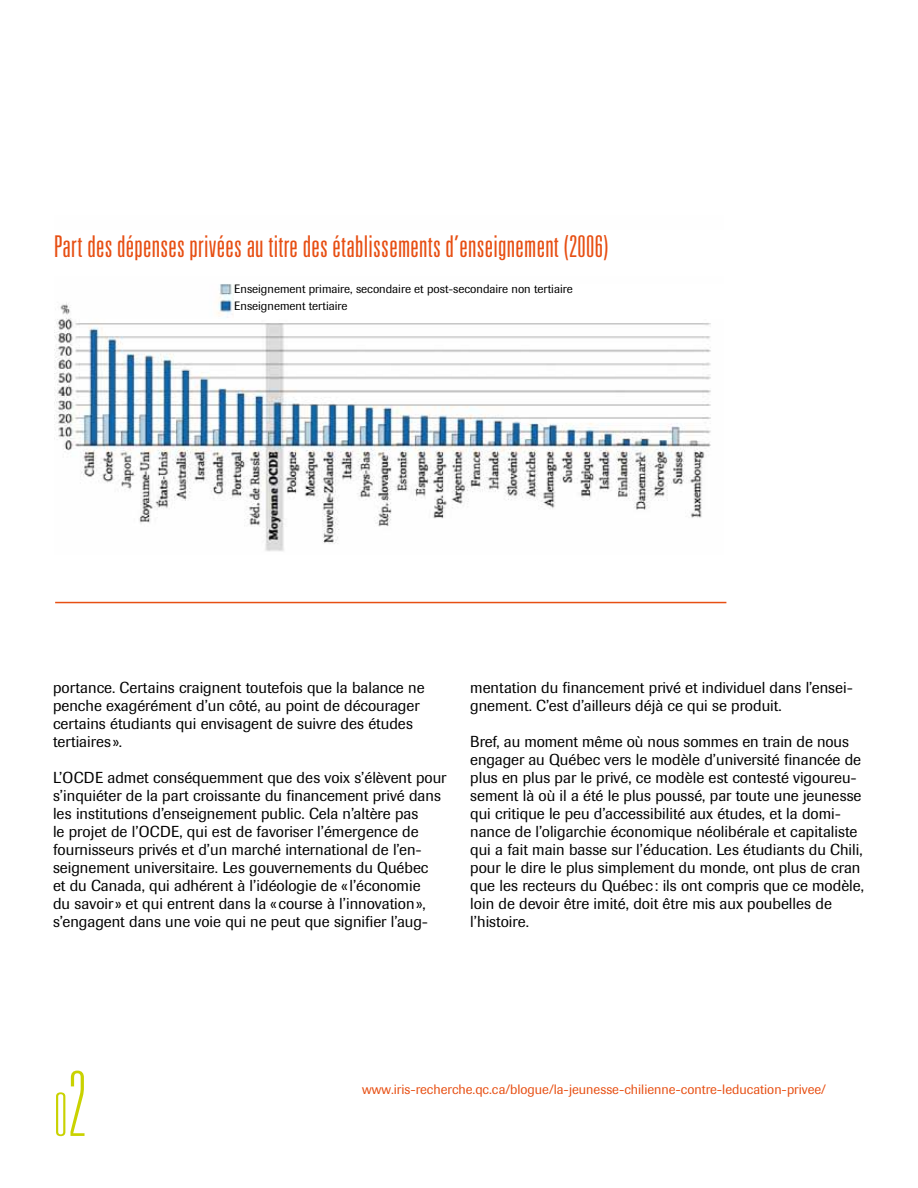
<style>
.page{position:relative;width:918px;height:1188px;background:#fff}
.page>*{position:absolute;margin:0;border:0;box-sizing:border-box;transform-origin:0 0}
.t1{font:100 ultra-condensed 60px "Univers";color:#c9d200}
.t2{font:300 ultra-condensed 30px "Univers";letter-spacing:.01em;color:#e74f13}
.t3{font:15.75px/18px "Imago";color:#000}
.t4{font:13.5px "Imago";color:#e74f13}
.t5{font:12px/16.5px "Imago";color:#000}
.s1{font-size:90px}
</style>
<div class="page">
<img style="left:54px;top:284px;width:657px;height:268px">
<hr style="left:55px;top:602px;width:671px;height:1px;background:#e74f13">
<div style="left:234px;top:284px;width:539px;height:35px;background:#fff"></div>
<h2 class="t2" style="left:54px;top:230px;width:556px">Part des dépenses privées au titre des établissements d’enseignement (2006)</h2>
<p class="t5" style="left:234px;top:281px;width:340px">Enseignement primaire, secondaire et post-secondaire non tertiaire<br>Enseignement tertiaire</p>
<p class="t3" style="left:53px;top:679px;width:373px">portance. Certains craignent toutefois que la balance ne penche exagérément d’un côté, au point de décourager certains étudiants qui envisagent de suivre des études tertiaires ».</p>
<p class="t3" style="left:53px;top:769px;width:395px">L’OCDE admet conséquemment que des voix s’élèvent pour s’inquiéter de la part croissante du financement privé dans les institutions d’enseignement public. Cela n’altère pas<br>le projet de l’OCDE, qui est de favoriser l’émergence de fournisseurs privés et d’un marché international de l’en&shy;seignement universitaire. Les gouvernements du Québec<br>et du Canada, qui adhérent à l’idéologie de «l’économie<br>du savoir» et qui entrent dans la « course à l’innovation», s’engagent dans une voie qui ne peut que signifier l’aug-</p>
<p class="t3" style="left:470px;top:679px;width:384px">mentation du financement privé et individuel dans l’ensei&shy;gnement. C’est d’ailleurs déjà ce qui se produit.</p>
<p class="t3" style="left:470px;top:733px;width:395px">Bref, au moment même où nous sommes en train de nous engager au Québec vers le modèle d’université financée de plus en plus par le privé, ce modèle est contesté vigoureu&shy;sement là où il a été le plus poussé, par toute une jeunesse qui critique le peu d’accessibilité aux études, et la domi&shy;nance de l’oligarchie économique néolibérale et capitaliste qui a fait main basse sur l’éducation. Les étudiants du Chili, pour le dire le plus simplement du monde, ont plus de cran que les recteurs du Québec : ils ont compris que ce modèle, loin de devoir être imité, doit être mis aux poubelles de l’histoire.</p>
<h1 class="t1" style="left:54px;top:1084px;width:35px">0<span class="s1">2</span></h1>
<p class="t4" style="left:362px;top:1082px;width:465px">www.iris-recherche.qc.ca/blogue/la-jeunesse-chilienne-contre-leducation-privee/</p>
</div>
